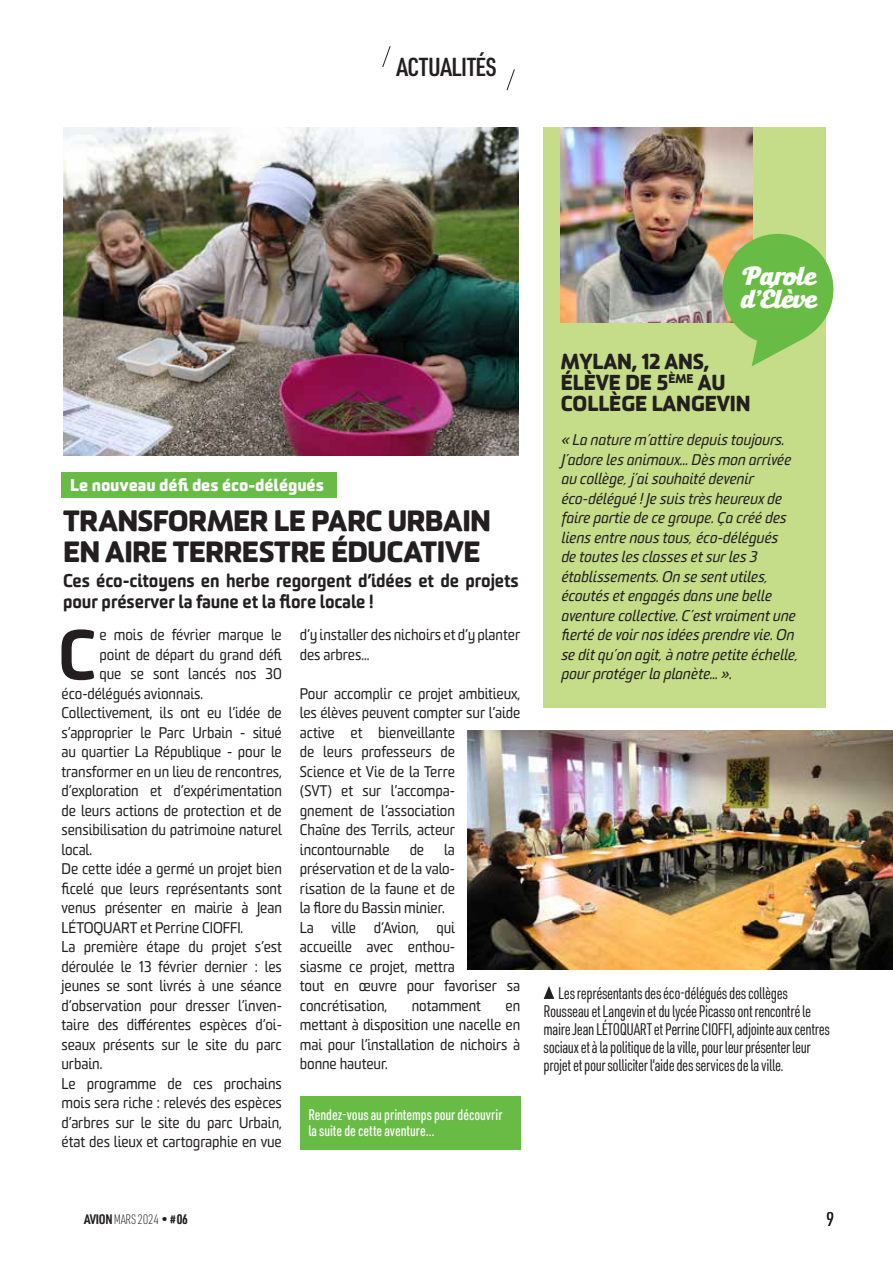
<style>
.page{position:relative;width:893px;height:1263px;background:#fff}
.page>*{position:absolute;margin:0;border:0;box-sizing:border-box;transform-origin:0 0}
.t1{font:900 68.4px "Sommet Rounded";color:#231f20;scale:.96 1}
.t2{font:800 28.5px/31.5px "Sommet Rounded";letter-spacing:-.025em;color:#231f20}
.t3{font:600 25.5px "URWDIN Cond";letter-spacing:-.015em;color:#231f20}
.t4{font:italic 24px "Bulletto Killa";color:#fff}
.t5{font:800 21px/21px "Sommet Rounded";letter-spacing:-.005em;color:#231f20;scale:.96 1}
.t6{font:19.5px "URWDIN Cond";color:#231f20}
.t7{font:italic 18px/19.5px "Sommet Rounded";color:#231f20}
.t8{font:900 18px/21px "Sommet Rounded";letter-spacing:-.005em;color:#231f20;scale:.96 1}
.t9{font:16.5px/18px "URWDIN Cond";letter-spacing:-.025em;color:#231f20;scale:.96 1}
.t10{font:800 16.5px "Sommet Rounded";letter-spacing:-.005em;color:#fff}
.t11{font:15px/19.5px "Sommet Rounded";letter-spacing:-.005em;color:#231f20;scale:.96 1}
.t12{font:500 15px/16.5px "URWDIN Cond";letter-spacing:-.005em;color:#fff;scale:.96 1}
.t13{font:200 13.5px "URWDIN Cond";letter-spacing:-.025em;color:#231f20}
.s1{font-weight:700}
</style>
<div class="page">
<div style="left:62px;top:472px;width:274px;height:25px;background:#68bc45"></div>
<img style="left:468px;top:731px;width:425px;height:238px">
<img style="left:63px;top:128px;width:456px;height:328px">
<svg style="left:382px;top:46px;width:9px;height:21px"></svg>
<svg style="left:506px;top:69px;width:9px;height:22px"></svg>
<div style="left:544px;top:128px;width:282px;height:580px;background:#c5dd88"></div>
<img style="left:560px;top:128px;width:192px;height:194px">
<div style="left:722px;top:234px;width:111px;height:111px;background:#68bc45;border-radius:50%"></div>
<svg style="left:752px;top:338px;width:53px;height:28px"></svg>
<svg style="left:544px;top:986px;width:10px;height:13px"></svg>
<div style="left:300px;top:1096px;width:220px;height:53px;background:#68bc45"></div>
<h3 class="t3" style="left:396px;top:50px;width:102px">ACTUALITÉS</h3>
<p class="t10" style="left:70px;top:474px;width:255px">Le nouveau défi des éco-délégués</p>
<h2 class="t2" style="left:63px;top:503px;width:429px">TRANSFORMER LE PARC URBAIN<br>EN AIRE TERRESTRE ÉDUCATIVE</h2>
<p class="t8" style="left:63px;top:570px;width:476px">Ces éco-citoyens en herbe regorgent d’idées et de projets pour préserver la faune et la flore locale !</p>
<h1 class="t1" style="left:58px;top:610px;width:41px">C</h1>
<p class="t11" style="left:99px;top:625px;width:191px">e mois de février marque le</p>
<p class="t11" style="left:300px;top:625px;width:231px">d’y installer des nichoirs et d’y planter des arbres…</p>
<p class="t11" style="left:300px;top:684px;width:231px">Pour accomplir ce projet ambitieux, les élèves peuvent compter sur l’aide active et bienveillante<br>de leurs professeurs de<br>Science et Vie de la Terre<br>(SVT) et sur l’accompa-<br>gnement de l’association<br>Chaîne des Terrils, acteur incontournable</p>
<p class="t11" style="left:99px;top:645px;width:192px">point de départ du grand défi</p>
<p class="t11" style="left:99px;top:664px;width:191px">que se sont lancés nos 30</p>
<p class="t11" style="left:62px;top:684px;width:149px">éco-délégués avionnais.</p>
<p class="t11" style="left:62px;top:703px;width:231px">Collectivement, ils ont eu l’idée de</p>
<p class="t11" style="left:62px;top:723px;width:231px">s’approprier le Parc Urbain - situé</p>
<p class="t11" style="left:62px;top:742px;width:231px">au quartier La République - pour le</p>
<p class="t11" style="left:62px;top:762px;width:231px">transformer en un lieu de rencontres,</p>
<p class="t11" style="left:62px;top:781px;width:231px">d’exploration et d’expérimentation</p>
<p class="t11" style="left:62px;top:801px;width:231px">de leurs actions de protection et de</p>
<p class="t11" style="left:62px;top:820px;width:231px">sensibilisation du patrimoine naturel</p>
<p class="t11" style="left:62px;top:840px;width:33px">local.</p>
<p class="t11" style="left:62px;top:859px;width:231px">De cette idée a germé un projet bien</p>
<p class="t11" style="left:62px;top:879px;width:231px">ficelé que leurs représentants sont</p>
<p class="t11" style="left:62px;top:898px;width:231px">venus présenter en mairie à Jean</p>
<p class="t11" style="left:62px;top:918px;width:191px">LÉTOQUART et Perrine CIOFFI.</p>
<p class="t11" style="left:62px;top:937px;width:231px">La première étape du projet s’est</p>
<p class="t11" style="left:62px;top:957px;width:231px">déroulée le 13 février dernier : les</p>
<p class="t11" style="left:62px;top:976px;width:231px">jeunes se sont livrés à une séance</p>
<p class="t11" style="left:62px;top:996px;width:231px">d’observation pour dresser l’inven-</p>
<p class="t11" style="left:62px;top:1015px;width:231px">taire des différentes espèces d’oi-</p>
<p class="t11" style="left:62px;top:1035px;width:231px">seaux présents sur le site du parc</p>
<p class="t11" style="left:62px;top:1054px;width:44px">urbain.</p>
<p class="t11" style="left:62px;top:1074px;width:231px">Le programme de ces prochains</p>
<p class="t11" style="left:62px;top:1093px;width:231px">mois sera riche : relevés des espèces</p>
<p class="t11" style="left:62px;top:1113px;width:231px">d’arbres sur le site du parc Urbain,</p>
<p class="t11" style="left:62px;top:1132px;width:231px">état des lieux et cartographie en vue</p>
<p class="t11" style="left:300px;top:840px;width:231px;text-indent:144px">la préservation et de la valo-<br>risation de la faune et de<br>la flore du Bassin minier.<br>La ville d’Avion, qui<br>accueille avec enthou-<br>siasme ce projet, mettra<br>tout en œuvre pour favoriser sa concrétisation,</p>
<p class="t11" style="left:410px;top:840px;width:17px">de</p>
<p class="t11" style="left:412px;top:996px;width:74px">notamment</p>
<p class="t11" style="left:300px;top:996px;width:231px;text-align:justify;text-indent:206px">en mettant à disposition une nacelle en mai pour l’installation de nichoirs à bonne hauteur.</p>
<p class="t12" style="left:308px;top:1105px;width:204px">Rendez-vous au printemps pour découvrir la suite de cette aventure…</p>
<h3 class="t4" style="left:773px;top:285px;width:39px">●➔❖</h3>
<h3 class="t5" style="left:561px;top:350px;width:199px">MYLAN, 12 ANS,<br>ÉLÈVE DE 5<sup>ÈME</sup> AU<br>COLLÈGE LANGEVIN</h3>
<p class="t7" style="left:561px;top:431px;width:239px">« La nature m’attire depuis toujours.<br>J’adore les animaux… Dès mon arrivée au collège, j’ai souhaité devenir éco-délégué ! Je suis très heureux de faire partie de ce groupe. Ça créé des liens entre nous tous, éco-délégués<br>de toutes les classes et sur les 3 établissements. On se sent utiles, écoutés et engagés dans une belle aventure collective. C’est vraiment une fierté de voir nos idées prendre vie. On se dit qu’on agit, à notre petite échelle, pour protéger la planète... ».</p>
<p class="t9" style="left:544px;top:983px;width:300px;text-indent:15px">Les représentants des éco-délégués des collèges Rousseau et Langevin et du lycée Picasso ont rencontré le maire Jean LÉTOQUART et Perrine CIOFFI, adjointe aux centres sociaux et à la politique de la ville, pour leur présenter leur projet et pour solliciter l’aide des services de la ville.</p>
<p class="t13" style="left:84px;top:1210px;width:105px"><span class="s1">AVION</span> MARS 2024 • <span class="s1"># 06</span></p>
<h3 class="t6" style="left:826px;top:1206px;width:10px">9</h3>
</div>
